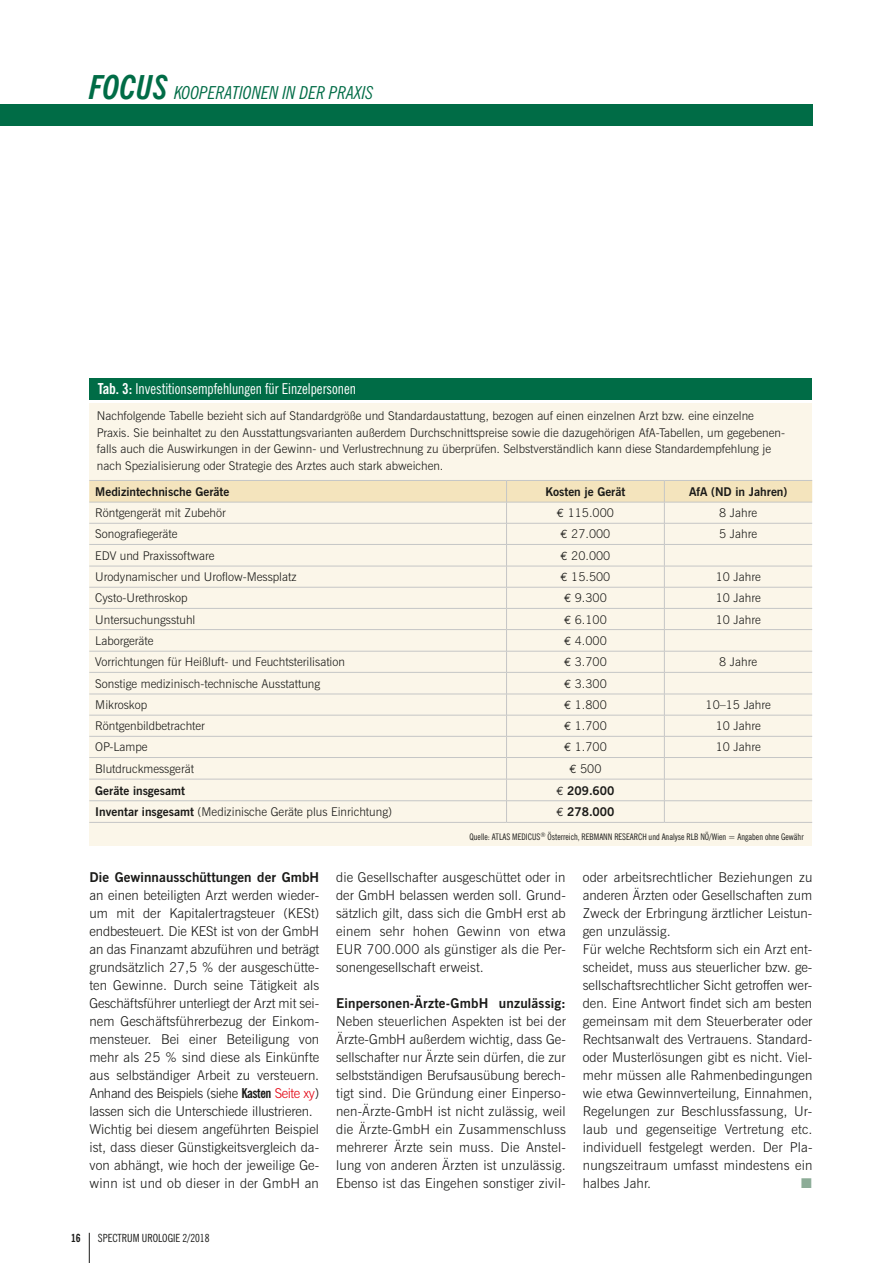
<style>
.page{position:relative;width:893px;height:1263px;background:#fff}
.page>*{position:absolute;margin:0;border:0;box-sizing:border-box;transform-origin:0 0}
.t1{font:italic condensed 18px "News Gothic BT";color:#006c46}
.t2{font:condensed 15px "News Gothic BT";color:#fff}
.t3{font:300 13.5px/18px "News Gothic BT";color:#1a1a18}
.t4{font:700 13.5px "News Gothic BT";letter-spacing:.01em;color:#1a1a18}
.t5{font:300 12px/16.5px "News Gothic BT";color:#1a1a18}
.t6{font:700 12px "News Gothic BT";color:#1a1a18}
.t7{font:condensed 11.25px "News Gothic BT";color:#1a1a18}
.t8{font:700 condensed 11.25px "News Gothic BT";color:#1a1a18}
.t9{font:condensed 9px "News Gothic BT";color:#1a1a18}
.s1{font-weight:700;font-size:33px}
.s2{font-weight:700}
.s3{font-family:"Euro Mono";font-weight:400}
.s4{font-weight:700;font-stretch:condensed}
.s5{color:#e3000f}
</style>
<div class="page">
<hr style="left:89px;top:1233px;width:1px;height:30px;background:#1a1a18">
<div style="left:0;top:105px;width:812px;height:21px;background:#006c46"></div>
<div style="left:89px;top:378px;width:723px;height:21px;background:#006c46"></div>
<div style="left:89px;top:404px;width:723px;height:442px;background:#fbf6e9"></div>
<svg style="left:89px;top:480px;width:723px;height:342px"></svg>
<hr style="left:89px;top:822px;width:417px;height:1px;background:#c5c6c6">
<hr style="left:506px;top:822px;width:158px;height:1px;background:#c5c6c6">
<hr style="left:664px;top:822px;width:148px;height:1px;background:#c5c6c6">
<h1 class="t1" style="left:89px;top:81px;width:286px"><span class="s1">FOCUS</span> KOOPERATIONEN IN DER PRAXIS</h1>
<p class="t2" style="left:98px;top:380px;width:260px"><span class="s2">Tab. 3:</span> Investitionsempfehlungen für Einzelpersonen</p>
<p class="t5" style="left:97px;top:408px;width:689px">Nachfolgende Tabelle bezieht sich auf Standardgröße und Standardaustattung, bezogen auf einen einzelnen Arzt bzw. eine einzelne Praxis. Sie beinhaltet zu den Ausstattungsvarianten außerdem Durchschnittspreise sowie die dazugehörigen AfA-Tabellen, um gegebenen&shy;falls auch die Auswirkungen in der Gewinn- und Verlustrechnung zu überprüfen. Selbstverständlich kann diese Standardempfehlung je nach Spezialisierung oder Strategie des Arztes auch stark abweichen.</p>
<p class="t6" style="left:95px;top:484px;width:136px">Medizintechnische Geräte</p>
<p class="t6" style="left:545px;top:484px;width:82px">Kosten je Gerät</p>
<p class="t6" style="left:689px;top:484px;width:100px">AfA (ND in Jahren)</p>
<p class="t5" style="left:95px;top:505px;width:132px">Röntgengerät mit Zubehör</p>
<p class="t5" style="left:557px;top:505px;width:59px"><span class="s3">€</span> 115.000</p>
<p class="t5" style="left:719px;top:505px;width:40px">8 Jahre</p>
<p class="t5" style="left:95px;top:526px;width:84px">Sonografiegeräte</p>
<p class="t5" style="left:560px;top:526px;width:51px"><span class="s3">€</span> 27.000</p>
<p class="t5" style="left:719px;top:526px;width:40px">5 Jahre</p>
<p class="t5" style="left:95px;top:547px;width:121px">EDV und Praxissoftware</p>
<p class="t5" style="left:560px;top:547px;width:51px"><span class="s3">€</span> 20.000</p>
<p class="t5" style="left:95px;top:569px;width:203px">Urodynamischer und Uroflow-Messplatz</p>
<p class="t5" style="left:560px;top:569px;width:51px"><span class="s3">€</span> 15.500</p>
<p class="t5" style="left:716px;top:569px;width:47px">10 Jahre</p>
<p class="t5" style="left:95px;top:590px;width:94px">Cysto-Urethroskop</p>
<p class="t5" style="left:564px;top:590px;width:44px"><span class="s3">€</span> 9.300</p>
<p class="t5" style="left:716px;top:590px;width:47px">10 Jahre</p>
<p class="t5" style="left:95px;top:611px;width:102px">Untersuchungsstuhl</p>
<p class="t5" style="left:564px;top:611px;width:44px"><span class="s3">€</span> 6.100</p>
<p class="t5" style="left:716px;top:611px;width:47px">10 Jahre</p>
<p class="t5" style="left:95px;top:632px;width:60px">Laborgeräte</p>
<p class="t5" style="left:564px;top:632px;width:44px"><span class="s3">€</span> 4.000</p>
<p class="t5" style="left:95px;top:654px;width:251px">Vorrichtungen für Heißluft- und Feuchtsterilisation</p>
<p class="t5" style="left:564px;top:654px;width:44px"><span class="s3">€</span> 3.700</p>
<p class="t5" style="left:719px;top:654px;width:40px">8 Jahre</p>
<p class="t5" style="left:95px;top:675px;width:226px">Sonstige medizinisch-technische Ausstattung</p>
<p class="t5" style="left:564px;top:675px;width:44px"><span class="s3">€</span> 3.300</p>
<p class="t5" style="left:95px;top:696px;width:53px">Mikroskop</p>
<p class="t5" style="left:564px;top:696px;width:44px"><span class="s3">€</span> 1.800</p>
<p class="t5" style="left:706px;top:696px;width:67px">10–15 Jahre</p>
<p class="t5" style="left:95px;top:718px;width:111px">Röntgenbildbetrachter</p>
<p class="t5" style="left:564px;top:718px;width:44px"><span class="s3">€</span> 1.700</p>
<p class="t5" style="left:716px;top:718px;width:47px">10 Jahre</p>
<p class="t5" style="left:95px;top:739px;width:54px">OP-Lampe</p>
<p class="t5" style="left:564px;top:739px;width:44px"><span class="s3">€</span> 1.700</p>
<p class="t5" style="left:716px;top:739px;width:47px">10 Jahre</p>
<p class="t5" style="left:95px;top:760px;width:100px">Blutdruckmessgerät</p>
<p class="t5" style="left:569px;top:760px;width:34px"><span class="s3">€</span> 500</p>
<p class="t6" style="left:95px;top:783px;width:91px">Geräte insgesamt</p>
<p class="t6" style="left:556px;top:783px;width:60px"><span class="s3">€</span> 209.600</p>
<p class="t5" style="left:95px;top:804px;width:298px"><span class="s2">Inventar insgesamt</span> (Medizinische Geräte plus Einrichtung)</p>
<p class="t6" style="left:556px;top:805px;width:60px"><span class="s3">€</span> 278.000</p>
<p class="t9" style="left:470px;top:831px;width:336px">Quelle: ATLAS MEDICUS<sup>®</sup> Österreich, REBMANN RESEARCH und Analyse RLB NÖ/Wien = Angaben ohne Gewähr</p>
<p class="t4" style="left:90px;top:869px;width:231px">Die Gewinnausschüttungen der GmbH</p>
<p class="t3" style="left:90px;top:886px;width:231px">an einen beteiligten Arzt werden wieder&shy;um mit der Kapitalertragsteuer (KESt) endbesteuert. Die KESt ist von der GmbH an das Finanzamt abzuführen und beträgt grundsätzlich 27,5 % der ausgeschütte&shy;ten Gewinne. Durch seine Tätigkeit als Geschäftsführer unterliegt der Arzt mit sei&shy;nem Geschäftsführerbezug der Einkom&shy;mensteuer. Bei einer Beteiligung von mehr als 25 % sind diese als Einkünfte aus selbständiger Arbeit zu versteuern.<br>Anhand des Beispiels (siehe <span class="s4">Kasten</span> <span class="s5">Seite xy</span>) lassen sich die Unterschiede illustrieren.<br>Wichtig bei diesem angeführten Beispiel ist, dass dieser Günstigkeitsvergleich da&shy;von abhängt, wie hoch der jeweilige Ge&shy;winn ist und ob dieser in der GmbH an</p>
<p class="t8" style="left:71px;top:1231px;width:11px">16</p>
<p class="t7" style="left:98px;top:1231px;width:113px">SPECTRUM UROLOGIE 2/2018</p>
<p class="t3" style="left:336px;top:868px;width:231px;text-align:justify">die Gesellschafter ausgeschüttet oder in der GmbH belassen werden soll. Grund&shy;sätzlich gilt, dass sich die GmbH erst ab einem sehr hohen Gewinn von etwa EUR 700.000 als günstiger als die Per&shy;sonengesellschaft erweist.</p>
<p class="t4" style="left:336px;top:995px;width:231px">Einpersonen-Ärzte-GmbH unzulässig:</p>
<p class="t3" style="left:336px;top:1012px;width:231px;text-align:justify">Neben steuerlichen Aspekten ist bei der Ärzte-GmbH außerdem wichtig, dass Ge&shy;sellschafter nur Ärzte sein dürfen, die zur selbstständigen Berufsausübung berech&shy;tigt sind. Die Gründung einer Einperso&shy;nen-Ärzte-GmbH ist nicht zulässig, weil die Ärzte-GmbH ein Zusammenschluss mehrerer Ärzte sein muss. Die Anstel&shy;lung von anderen Ärzten ist unzulässig.<br>Ebenso ist das Eingehen sonstiger zivil-</p>
<p class="t3" style="left:583px;top:868px;width:231px">oder arbeitsrechtlicher Beziehungen zu anderen Ärzten oder Gesellschaften zum Zweck der Erbringung ärztlicher Leistun&shy;gen unzulässig.<br>Für welche Rechtsform sich ein Arzt ent&shy;scheidet, muss aus steuerlicher bzw. ge&shy;sellschaftsrechtlicher Sicht getroffen wer&shy;den. Eine Antwort findet sich am besten gemeinsam mit dem Steuerberater oder Rechtsanwalt des Vertrauens. Standard&shy;oder Musterlösungen gibt es nicht. Viel&shy;mehr müssen alle Rahmenbedingungen wie etwa Gewinnverteilung, Einnahmen, Regelungen zur Beschlussfassung, Ur&shy;laub und gegenseitige Vertretung etc. individuell festgelegt werden. Der Pla&shy;nungszeitraum umfasst mindestens ein halbes Jahr.</p>
</div>
